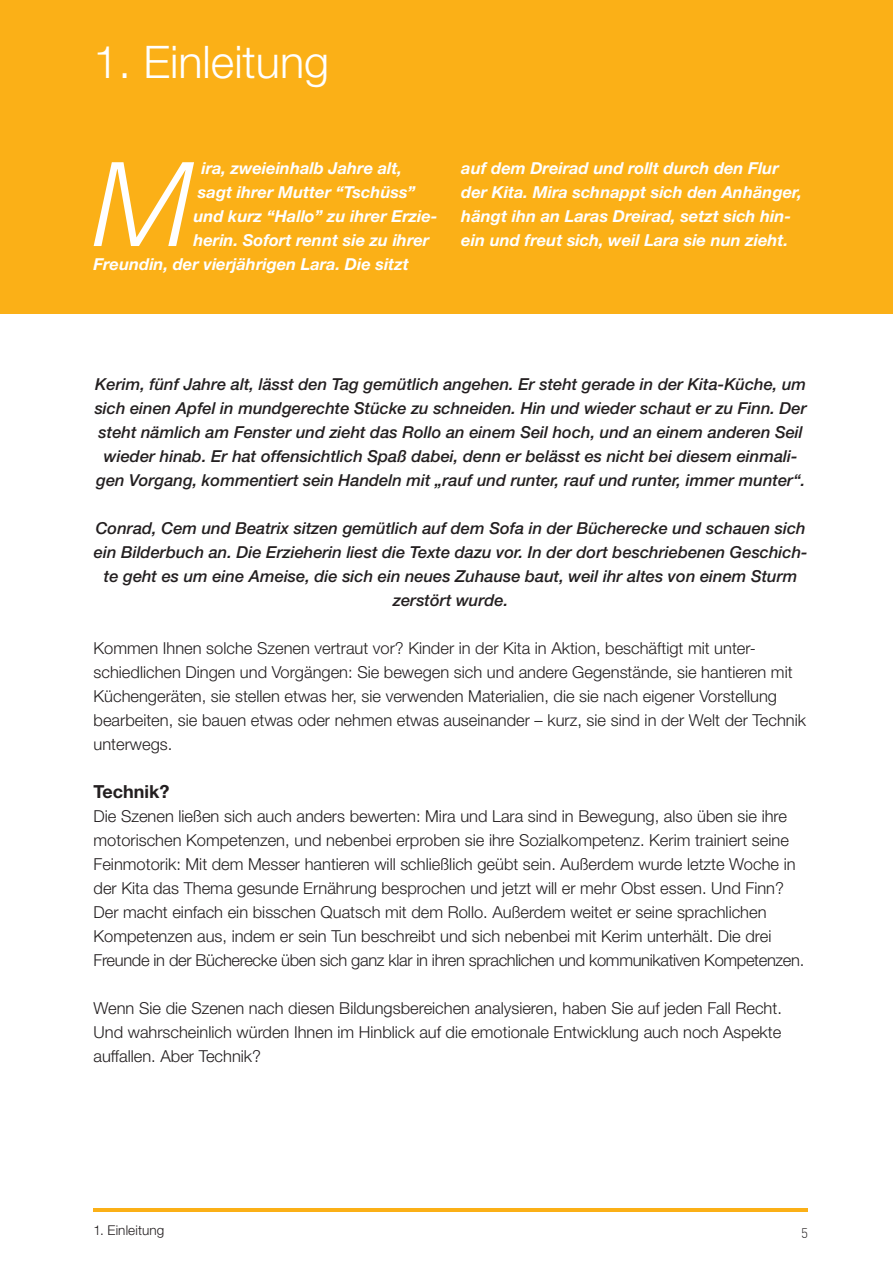
<style>
.page{position:relative;width:893px;height:1263px;background:#fff}
.page>*{position:absolute;margin:0;border:0;box-sizing:border-box;transform-origin:0 0}
.Abstract_mit_Initial{font:italic 300 117.3px "Helvetica Neue";color:#fff}
.Kapitelüberschrift{font:300 45px "Helvetica Neue";color:#fff}
.Zwischenheadline{font:700 18px "Helvetica Neue";color:#231f20}
.Fließtext{font:300 16.5px/24px "Helvetica Neue";color:#231f20}
.Fließtext-2{font:italic 500 16.5px/24px "Helvetica Neue";color:#231f20;text-align:center}
.Abstract_mit_Initial-2{font:italic 700 16.5px/24px "Helvetica Neue";color:#fff}
.t1{font:300 13.5px "Helvetica Neue";letter-spacing:.01em;color:#231f20}
.t2{font:300 13.5px "DIN";color:#231f20}
</style>
<div class="page">
<div style="left:0;top:0;width:893px;height:313px;background:#fbb017"></div>
<hr style="left:94px;top:1208px;width:714px;height:4px;background:#fbb017">
<p class="Kapitelüberschrift" style="left:93px;top:34px;width:237px">1. Einleitung</p>
<p class="Abstract_mit_Initial" style="left:93px;top:134px;width:101px">M</p>
<p class="Abstract_mit_Initial-2" style="left:201px;top:156px;width:202px">ira, zweieinhalb Jahre alt,</p>
<p class="Abstract_mit_Initial-2" style="left:198px;top:180px;width:219px">sagt ihrer Mutter “Tschüss”</p>
<p class="Abstract_mit_Initial-2" style="left:193px;top:204px;width:246px">und kurz “Hallo” zu ihrer Erzie-</p>
<p class="Abstract_mit_Initial-2" style="left:193px;top:228px;width:237px">herin. Sofort rennt sie zu ihrer</p>
<p class="Abstract_mit_Initial-2" style="left:93px;top:252px;width:317px">Freundin, der vierjährigen Lara. Die sitzt</p>
<p class="Abstract_mit_Initial-2" style="left:461px;top:156px;width:342px">auf dem Dreirad und rollt durch den Flur der Kita. Mira schnappt sich den Anhänger, hängt ihn an Laras Dreirad, setzt sich hin&shy;ein und freut sich, weil Lara sie nun zieht.</p>
<p class="Fließtext-2" style="left:95px;top:372px;width:714px">Kerim, fünf Jahre alt, lässt den Tag gemütlich angehen. Er steht gerade in der Kita-Küche, um sich einen Apfel in mundgerechte Stücke zu schneiden. Hin und wieder schaut er zu Finn. Der steht nämlich am Fenster und zieht das Rollo an einem Seil hoch, und an einem anderen Seil wieder hinab. Er hat offensichtlich Spaß dabei, denn er belässt es nicht bei diesem einmali&shy;gen Vorgang, kommentiert sein Handeln mit „rauf und runter, rauf und runter, immer munter“.</p>
<p class="Fließtext-2" style="left:94px;top:516px;width:715px">Conrad, Cem und Beatrix sitzen gemütlich auf dem Sofa in der Bücherecke und schauen sich ein Bilderbuch an. Die Erzieherin liest die Texte dazu vor. In der dort beschriebenen Geschich&shy;te geht es um eine Ameise, die sich ein neues Zuhause baut, weil ihr altes von einem Sturm zerstört wurde.</p>
<p class="Fließtext" style="left:94px;top:636px;width:714px">Kommen Ihnen solche Szenen vertraut vor? Kinder in der Kita in Aktion, beschäftigt mit unter&shy;schiedlichen Dingen und Vorgängen: Sie bewegen sich und andere Gegenstände, sie hantieren mit Küchengeräten, sie stellen etwas her, sie verwenden Materialien, die sie nach eigener Vorstellung bearbeiten, sie bauen etwas oder nehmen etwas auseinander – kurz, sie sind in der Welt der Technik unterwegs.</p>
<p class="Zwischenheadline" style="left:94px;top:780px;width:77px">Technik?</p>
<p class="Fließtext" style="left:94px;top:804px;width:709px">Die Szenen ließen sich auch anders bewerten: Mira und Lara sind in Bewegung, also üben sie ihre motorischen Kompetenzen, und nebenbei erproben sie ihre Sozialkompetenz. Kerim trainiert seine Feinmotorik: Mit dem Messer hantieren will schließlich geübt sein. Außerdem wurde letzte Woche in der Kita das Thema gesunde Ernährung besprochen und jetzt will er mehr Obst essen. Und Finn?<br>Der macht einfach ein bisschen Quatsch mit dem Rollo. Außerdem weitet er seine sprachlichen Kompetenzen aus, indem er sein Tun beschreibt und sich nebenbei mit Kerim unterhält. Die drei Freunde in der Bücherecke üben sich ganz klar in ihren sprachlichen und kommunikativen Kompetenzen.</p>
<p class="Fließtext" style="left:94px;top:996px;width:689px">Wenn Sie die Szenen nach diesen Bildungsbereichen analysieren, haben Sie auf jeden Fall Recht.<br>Und wahrscheinlich würden Ihnen im Hinblick auf die emotionale Entwicklung auch noch Aspekte auffallen. Aber Technik?</p>
<p class="t1" style="left:94px;top:1222px;width:72px">1. Einleitung</p>
<p class="t2" style="left:801px;top:1224px;width:8px">5</p>
</div>
